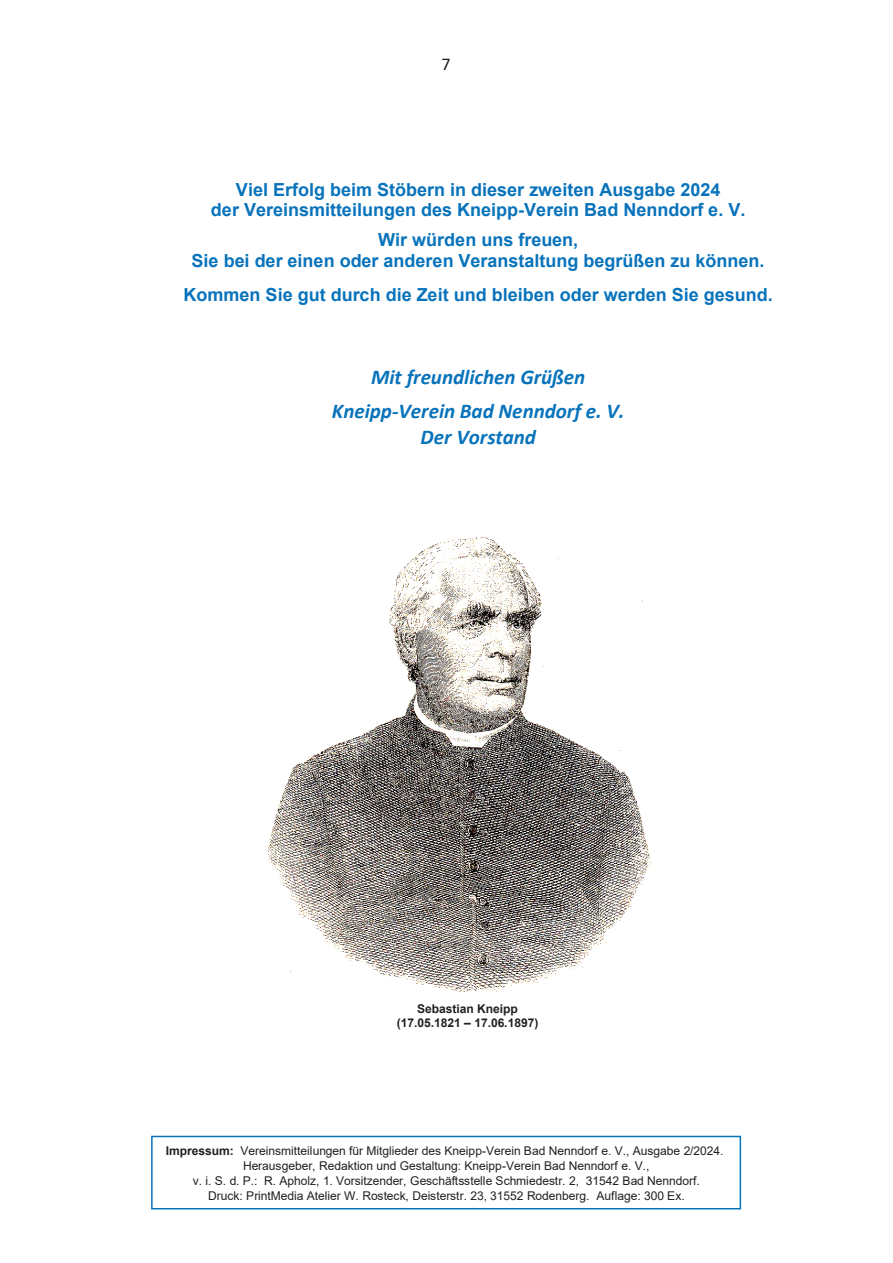
<style>
.page{position:relative;width:893px;height:1263px;background:#fff}
.page>*{position:absolute;margin:0;border:0;box-sizing:border-box;transform-origin:0 0}
.t1{font:italic 700 21px/34.7px "Calibri";color:#0873bb;text-align:center}
.t2{font:700 18px/20.7px "Arial";color:#0873bb;text-align:center}
.t3{font:18px "Calibri";color:#231f20}
.t4{font:12px/14.9px "Arial";letter-spacing:-.005em;color:#231f20;text-align:center}
.t5{font:700 12px/13.8px "Arial";letter-spacing:-.005em;color:#231f20;text-align:center}
.s1{font-weight:700}
</style>
<div class="page">
<img style="left:268px;top:536px;width:384px;height:457px">
<div style="left:151px;top:1136px;width:590px;height:73px;border:2px solid #0873bb"></div>
<h2 class="t3" style="left:442px;top:52px;width:11px">7</h2>
<h2 class="t2" style="left:211px;top:179px;width:536px">Viel Erfolg beim Stöbern in dieser zweiten Ausgabe 2024<br>der Vereinsmitteilungen des Kneipp-Verein Bad Nenndorf e. V.</h2>
<h2 class="t2" style="left:192px;top:229px;width:574px">Wir würden uns freuen,<br>Sie bei der einen oder anderen Veranstaltung begrüßen zu können.</h2>
<h2 class="t2" style="left:184px;top:285px;width:591px">Kommen Sie gut durch die Zeit und bleiben oder werden Sie gesund.</h2>
<h1 class="t1" style="left:332px;top:359px;width:294px">Mit freundlichen Grüßen<br>Kneipp-Verein Bad Nenndorf e. V.</h1>
<h1 class="t1" style="left:421px;top:419px;width:117px">Der Vorstand</h1>
<p class="t5" style="left:397px;top:1002px;width:143px">Sebastian Kneipp (17.05.1821 – 17.06.1897)</p>
<p class="t4" style="left:166px;top:1143px;width:559px"><span class="s1">Impressum:</span> Vereinsmitteilungen für Mitglieder des Kneipp-Verein Bad Nenndorf e. V., Ausgabe 2/2024.<br>Herausgeber, Redaktion und Gestaltung: Kneipp-Verein Bad Nenndorf e. V.,<br>v. i. S. d. P.: R. Apholz, 1. Vorsitzender, Geschäftsstelle Schmiedestr. 2, 31542 Bad Nenndorf.<br>Druck: PrintMedia Atelier W. Rosteck, Deisterstr. 23, 31552 Rodenberg. Auflage: 300 Ex.</p>
</div>
